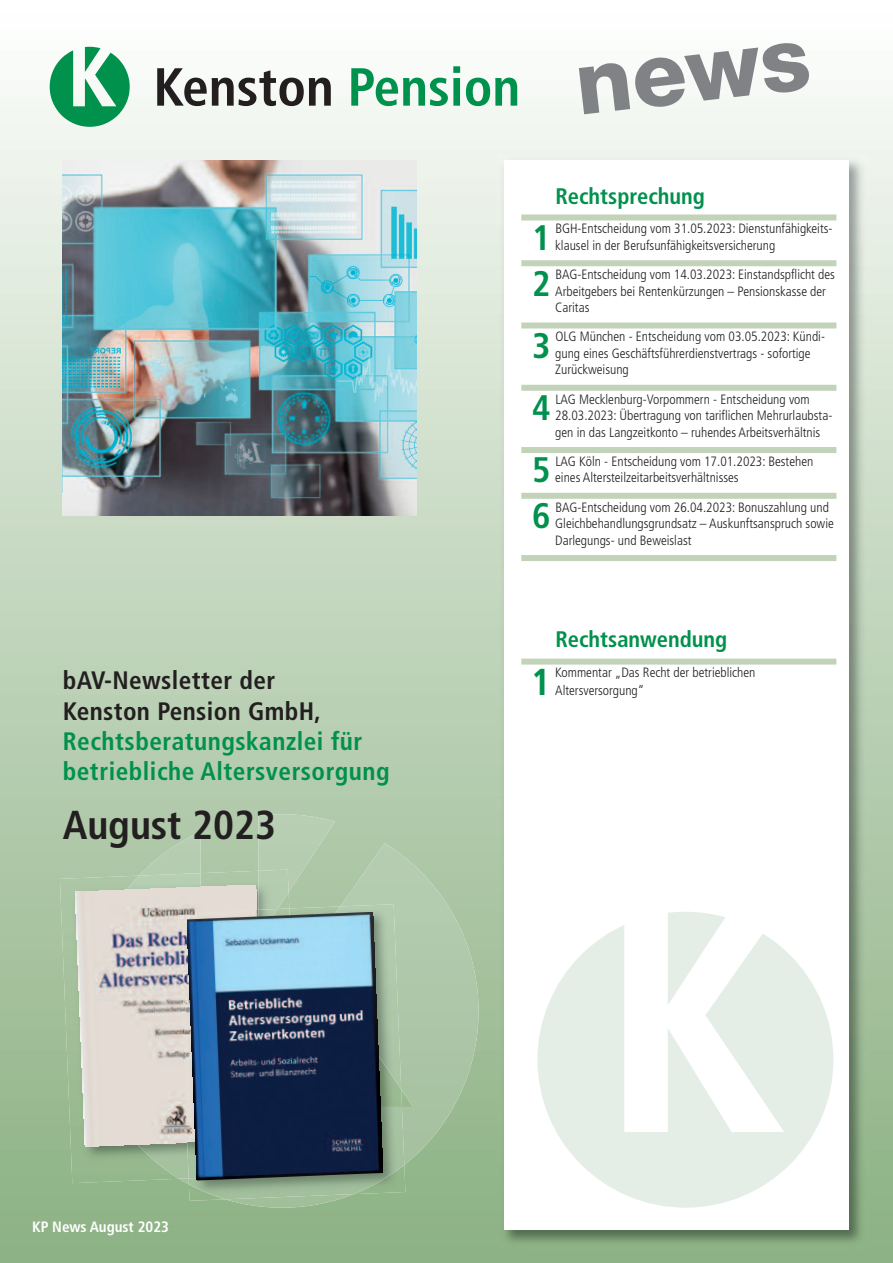
<style>
.page{position:relative;width:893px;height:1263px;background:#fff}
.page>*{position:absolute;margin:0;border:0;box-sizing:border-box;transform-origin:0 0}
.t1{font:800 89.55px "Helvetica Neue";color:#808285}
.t2{font:700 condensed 53.55px "Frutiger";color:#231f20}
.t3{font:700 condensed 40.35px "Frutiger";color:#231f20}
.t4{font:700 condensed 37.5px "Frutiger";color:#00914d}
.t5{font:700 condensed 35.55px "Frutiger";color:#00914d}
.t6{font:700 condensed 25.2px/30.3px "Frutiger";letter-spacing:.02em;color:#00914d}
.t7{font:700 condensed 25.2px/30.3px "Frutiger";letter-spacing:.015em;color:#231f20}
.t8{font:700 condensed 22.5px "Frutiger";color:#00914d}
.t9{font:700 condensed 15px "Frutiger";color:#fff}
.t10{font:300 condensed 13.5px/16.5px "Frutiger";color:#231f20}
.s1{color:#00914d}
</style>
<div class="page">
<img style="left:0;top:46px;width:893px;height:1217px">
<img style="left:498px;top:154px;width:370px;height:1095px">
<div style="left:504px;top:161px;width:345px;height:1069px;background:#fff"></div>
<img style="left:258px;top:814px;width:77px;height:78px">
<img style="left:385px;top:843px;width:94px;height:322px">
<img style="left:225px;top:1199px;width:129px;height:9px">
<svg style="left:179px;top:1179px;width:10px;height:5px"></svg>
<img style="left:139px;top:832px;width:61px;height:41px">
<svg style="left:50px;top:47px;width:80px;height:80px"></svg>
<img style="left:62px;top:161px;width:354px;height:354px">
<img style="left:60px;top:876px;width:119px;height:307px">
<img style="left:258px;top:869px;width:31px;height:39px">
<img style="left:85px;top:873px;width:181px;height:306px">
<img style="left:76px;top:885px;width:190px;height:261px">
<img style="left:404px;top:1165px;width:1px;height:29px">
<img style="left:189px;top:1199px;width:36px;height:2px">
<img style="left:308px;top:904px;width:93px;height:123px">
<img style="left:189px;top:1027px;width:215px;height:172px">
<img style="left:258px;top:909px;width:20px;height:3px">
<img style="left:178px;top:910px;width:88px;height:232px">
<img style="left:187px;top:912px;width:196px;height:268px">
<svg style="left:668px;top:912px;width:57px;height:13px"></svg>
<svg style="left:537px;top:925px;width:296px;height:283px;fill:#e4eee6"></svg>
<div style="left:521px;top:214px;width:315px;height:6px;background:#c2d3b9"></div>
<div style="left:521px;top:260px;width:315px;height:6px;background:#c2d3b9"></div>
<div style="left:521px;top:322px;width:315px;height:6px;background:#c2d3b9"></div>
<div style="left:521px;top:385px;width:315px;height:6px;background:#c2d3b9"></div>
<div style="left:521px;top:447px;width:315px;height:6px;background:#c2d3b9"></div>
<div style="left:521px;top:493px;width:315px;height:6px;background:#c2d3b9"></div>
<div style="left:521px;top:555px;width:315px;height:6px;background:#c2d3b9"></div>
<div style="left:521px;top:659px;width:315px;height:6px;background:#c2d3b9"></div>
<h2 class="t2" style="left:153px;top:65px;width:368px">Kenston <span class="s1">Pension</span></h2>
<h1 class="t1" style="left:571px;top:52px;width:237px;rotate:-7deg">news</h1>
<h3 class="t8" style="left:555px;top:187px;width:151px">Rechtsprechung</h3>
<h3 class="t5" style="left:532px;top:223px;width:20px">1</h3>
<p class="t10" style="left:555px;top:221px;width:279px">BGH-Entscheidung vom 31.05.2023: Dienstunfähigkeits&shy;klausel in der Berufsunfähigkeitsversicherung</p>
<h3 class="t5" style="left:532px;top:269px;width:20px">2</h3>
<p class="t10" style="left:555px;top:267px;width:281px">BAG-Entscheidung vom 14.03.2023: Einstandspflicht des<br>Arbeitgebers bei Rentenkürzungen – Pensionskasse der<br>Caritas</p>
<h3 class="t5" style="left:532px;top:331px;width:20px">3</h3>
<p class="t10" style="left:555px;top:329px;width:271px">OLG München - Entscheidung vom 03.05.2023: Kündi&shy;gung eines Geschäftsführerdienstvertrags - sofortige<br>Zurückweisung</p>
<h3 class="t5" style="left:532px;top:393px;width:20px">4</h3>
<p class="t10" style="left:555px;top:392px;width:279px">LAG Mecklenburg-Vorpommern - Entscheidung vom<br>28.03.2023: Übertragung von tariflichen Mehrurlaubsta&shy;gen in das Langzeitkonto – ruhendes Arbeitsverhältnis</p>
<h3 class="t5" style="left:532px;top:456px;width:20px">5</h3>
<p class="t10" style="left:555px;top:454px;width:260px">LAG Köln - Entscheidung vom 17.01.2023: Bestehen eines Altersteilzeitarbeitsverhältnisses</p>
<h3 class="t5" style="left:532px;top:501px;width:20px">6</h3>
<p class="t10" style="left:555px;top:500px;width:280px">BAG-Entscheidung vom 26.04.2023: Bonuszahlung und<br>Gleichbehandlungsgrundsatz – Auskunftsanspruch sowie<br>Darlegungs- und Beweislast</p>
<h3 class="t7" style="left:63px;top:667px;width:260px">bAV-Newsletter der<br>Kenston Pension GmbH,</h3>
<h3 class="t6" style="left:63px;top:728px;width:328px">Rechtsberatungskanzlei für betriebliche Altersversorgung</h3>
<h3 class="t3" style="left:63px;top:809px;width:215px">August 2023</h3>
<h3 class="t8" style="left:555px;top:630px;width:173px">Rechtsanwendung</h3>
<h3 class="t4" style="left:531px;top:667px;width:21px">1</h3>
<p class="t10" style="left:555px;top:665px;width:202px;line-height:18px">Kommentar „Das Recht der betrieblichen<br>Altersversorgung“</p>
<p class="t9" style="left:32px;top:1221px;width:138px">KP News August 2023</p>
</div>
